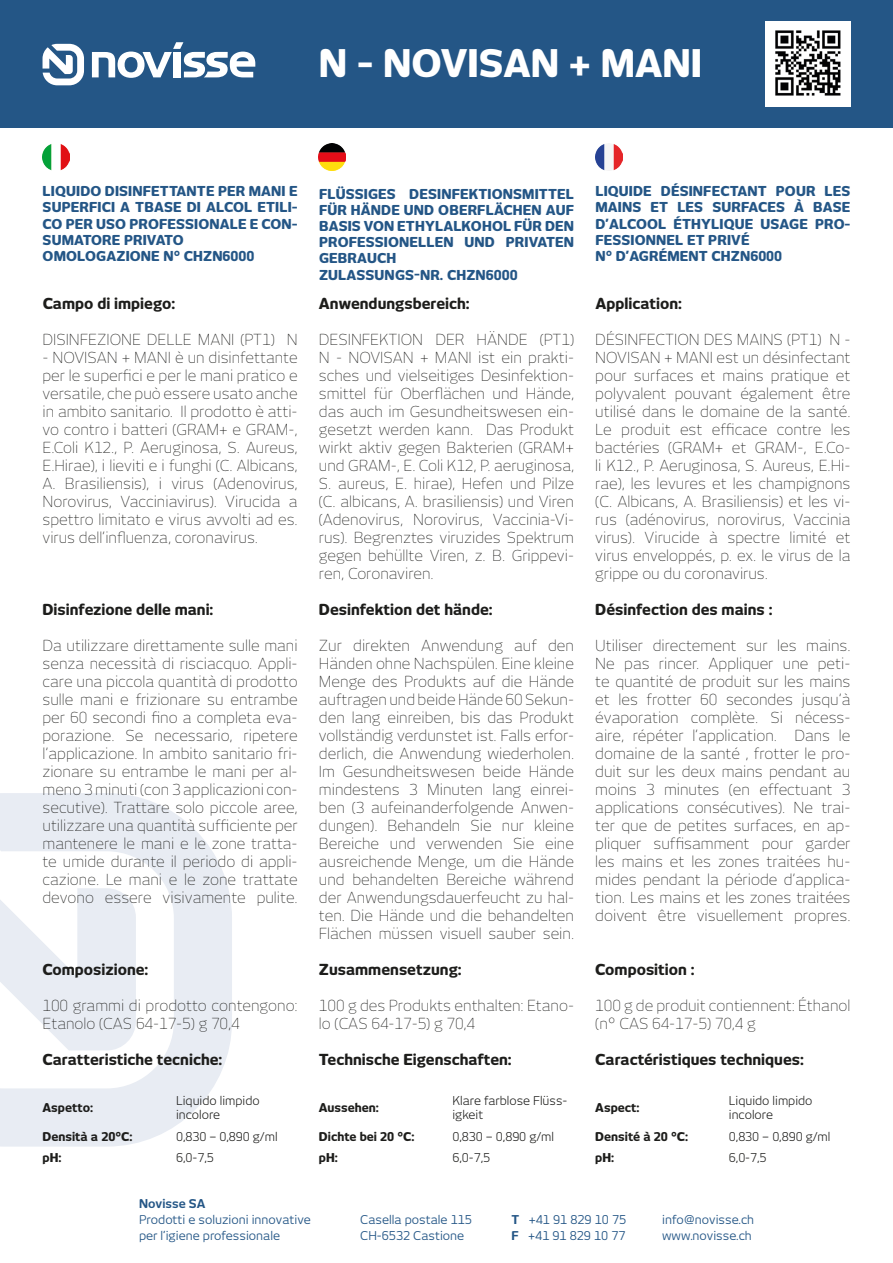
<style>
.page{position:relative;width:893px;height:1263px;background:#fff}
.page>*{position:absolute;margin:0;border:0;box-sizing:border-box;transform-origin:0 0}
.t1{font:800 37.5px "New June";color:#fff}
.t2{font:15px/18px "New June Fine";color:#1d1d1b;text-align:justify}
.t3{font:800 15px "New June";color:#1d1d1b}
.t4{font:800 13.5px/16.2px "New June";letter-spacing:.01em;color:#245686;text-align:justify}
.t5{font:12px/15.1px "New June";color:#245686}
.t6{font:12px/14.4px "New June";color:#1d1d1b}
.t7{font:800 12px "New June";color:#1d1d1b}
.t8{font:700 12px "New June";color:#245686}
.s1{font-weight:700}
</style>
<div class="page">
<div style="left:0;top:0;width:893px;height:128px;background:#245686"></div>
<img style="left:43px;top:144px;width:26px;height:26px">
<img style="left:595px;top:144px;width:27px;height:26px">
<img style="left:319px;top:143px;width:27px;height:27px">
<svg style="left:92px;top:42px;width:163px;height:36px"></svg>
<svg style="left:43px;top:44px;width:41px;height:41px"></svg>
<svg style="left:0;top:793px;width:232px;height:353px;fill:#e8ecf3"></svg>
<img style="left:765px;top:21px;width:85px;height:84px">
<p class="t1" style="left:319px;top:42px;width:385px">N - NOVISAN + MANI</p>
<p class="t4" style="left:43px;top:183px;width:256px">LIQUIDO DISINFETTANTE PER MANI E SUPERFICI A TBASE DI ALCOL ETILI-CO PER USO PROFESSIONALE E CON-SUMATORE PRIVATO</p>
<p class="t4" style="left:43px;top:248px;width:213px">OMOLOGAZIONE N° CHZN6000</p>
<p class="t3" style="left:43px;top:295px;width:134px">Campo di impiego:</p>
<p class="t2" style="left:43px;top:331px;width:257px">DISINFEZIONE DELLE MANI (PT1) N</p>
<p class="t2" style="left:43px;top:349px;width:257px">- NOVISAN + MANI è un disinfettante per le superfici e per le mani pratico e versatile, che può essere usato anche in ambito sanitario. Il prodotto è atti&shy;vo contro i batteri (GRAM+ e GRAM-, E.Coli K12., P. Aeruginosa, S. Aureus, E.Hirae), i lieviti e i funghi (C. Albicans, A. Brasiliensis), i virus (Adenovirus, Norovirus, Vacciniavirus). Virucida a spettro limitato e virus avvolti ad es. virus dell’influenza, coronavirus.</p>
<p class="t3" style="left:43px;top:601px;width:172px">Disinfezione delle mani:</p>
<p class="t2" style="left:43px;top:637px;width:257px">Da utilizzare direttamente sulle mani senza necessità di risciacquo. Appli&shy;care una piccola quantità di prodotto sulle mani e frizionare su entrambe per 60 secondi fino a completa eva&shy;porazione. Se necessario, ripetere l’applicazione. In ambito sanitario fri&shy;zionare su entrambe le mani per al&shy;meno 3 minuti (con 3 applicazioni con&shy;secutive). Trattare solo piccole aree, utilizzare una quantità sufficiente per mantenere le mani e le zone tratta&shy;te umide durante il periodo di appli&shy;cazione. Le mani e le zone trattate devono essere visivamente pulite.</p>
<p class="t3" style="left:43px;top:961px;width:107px">Composizione:</p>
<p class="t2" style="left:43px;top:997px;width:257px">100 grammi di prodotto contengono:<br>Etanolo (CAS 64-17-5) g 70,4</p>
<p class="t3" style="left:43px;top:1051px;width:181px">Caratteristiche tecniche:</p>
<p class="t7" style="left:43px;top:1100px;width:52px">Aspetto:</p>
<p class="t6" style="left:176px;top:1093px;width:85px">Liquido limpido incolore</p>
<p class="t7" style="left:43px;top:1129px;width:91px">Densità a 20°C:</p>
<p class="t6" style="left:176px;top:1129px;width:103px">0,830 – 0,890 g/ml</p>
<p class="t7" style="left:43px;top:1150px;width:20px">pH:</p>
<p class="t6" style="left:176px;top:1150px;width:39px">6,0-7,5</p>
<p class="t4" style="left:319px;top:185px;width:256px">FLÜSSIGES DESINFEKTIONSMITTEL FÜR HÄNDE UND OBERFLÄCHEN AUF BASIS VON ETHYLALKOHOL FÜR DEN PROFESSIONELLEN UND PRIVATEN GEBRAUCH</p>
<p class="t4" style="left:319px;top:266px;width:200px">ZULASSUNGS-NR. CHZN6000</p>
<p class="t3" style="left:319px;top:295px;width:152px">Anwendungsbereich:</p>
<p class="t2" style="left:319px;top:331px;width:257px">DESINFEKTION DER HÄNDE (PT1)<br>N - NOVISAN + MANI ist ein prakti&shy;sches und vielseitiges Desinfektion&shy;smittel für Oberflächen und Hände, das auch im Gesundheitswesen ein&shy;gesetzt werden kann. Das Produkt wirkt aktiv gegen Bakterien (GRAM+ und GRAM-, E. Coli K12, P. aeruginosa, S. aureus, E. hirae), Hefen und Pilze (C. albicans, A. brasiliensis) und Viren (Adenovirus, Norovirus, Vaccinia-Vi&shy;rus). Begrenztes viruzides Spektrum gegen behüllte Viren, z. B. Grippevi&shy;ren, Coronaviren.</p>
<p class="t3" style="left:319px;top:601px;width:175px">Desinfektion det hände:</p>
<p class="t2" style="left:319px;top:637px;width:257px">Zur direkten Anwendung auf den Händen ohne Nachspülen. Eine kleine Menge des Produkts auf die Hände auftragen und beide Hände 60 Sekun&shy;den lang einreiben, bis das Produkt vollständig verdunstet ist. Falls erfor&shy;derlich, die Anwendung wiederholen.<br>Im Gesundheitswesen beide Hände mindestens 3 Minuten lang einrei&shy;ben (3 aufeinanderfolgende Anwen&shy;dungen). Behandeln Sie nur kleine Bereiche und verwenden Sie eine ausreichende Menge, um die Hände und behandelten Bereiche während der Anwendungsdauerfeucht zu hal&shy;ten. Die Hände und die behandelten Flächen müssen visuell sauber sein.</p>
<p class="t3" style="left:319px;top:961px;width:144px">Zusammensetzung:</p>
<p class="t2" style="left:319px;top:997px;width:257px">100 g des Produkts enthalten: Etano&shy;lo (CAS 64-17-5) g 70,4</p>
<p class="t3" style="left:319px;top:1051px;width:194px">Technische Eigenschaften:</p>
<p class="t7" style="left:319px;top:1100px;width:61px">Aussehen:</p>
<p class="t6" style="left:452px;top:1093px;width:116px">Klare farblose Flüss&shy;igkeit</p>
<p class="t7" style="left:319px;top:1129px;width:97px">Dichte bei 20 °C:</p>
<p class="t6" style="left:452px;top:1129px;width:103px">0,830 – 0,890 g/ml</p>
<p class="t7" style="left:319px;top:1150px;width:20px">pH:</p>
<p class="t6" style="left:452px;top:1150px;width:39px">6,0-7,5</p>
<p class="t4" style="left:595px;top:183px;width:256px">LIQUIDE DÉSINFECTANT POUR LES MAINS ET LES SURFACES À BASE D’ALCOOL ÉTHYLIQUE USAGE PRO-FESSIONNEL ET PRIVÉ</p>
<p class="t4" style="left:595px;top:248px;width:188px">N° D’AGRÉMENT CHZN6000</p>
<p class="t3" style="left:595px;top:295px;width:88px">Application:</p>
<p class="t2" style="left:595px;top:331px;width:257px">DÉSINFECTION DES MAINS (PT1) N - NOVISAN + MANI est un désinfectant pour surfaces et mains pratique et polyvalent pouvant également être utilisé dans le domaine de la santé.<br>Le produit est efficace contre les bactéries (GRAM+ et GRAM-, E.Co&shy;li K12., P. Aeruginosa, S. Aureus, E.Hi&shy;rae), les levures et les champignons (C. Albicans, A. Brasiliensis) et les vi&shy;rus (adénovirus, norovirus, Vaccinia virus). Virucide à spectre limité et virus enveloppés, p. ex. le virus de la grippe ou du coronavirus.</p>
<p class="t3" style="left:595px;top:601px;width:179px">Désinfection des mains :</p>
<p class="t2" style="left:595px;top:637px;width:257px">Utiliser directement sur les mains.<br>Ne pas rincer. Appliquer une peti&shy;te quantité de produit sur les mains et les frotter 60 secondes jusqu’à évaporation complète. Si nécess&shy;aire, répéter l’application. Dans le domaine de la santé , frotter le pro&shy;duit sur les deux mains pendant au moins 3 minutes (en effectuant 3 applications consécutives). Ne trai&shy;ter que de petites surfaces, en ap&shy;pliquer suffisamment pour garder les mains et les zones traitées hu&shy;mides pendant la période d’applica&shy;tion. Les mains et les zones traitées doivent être visuellement propres.</p>
<p class="t3" style="left:595px;top:961px;width:101px">Composition :</p>
<p class="t2" style="left:595px;top:997px;width:257px">100 g de produit contiennent: Éthanol (n° CAS 64-17-5) 70,4 g</p>
<p class="t3" style="left:595px;top:1051px;width:210px">Caractéristiques techniques:</p>
<p class="t7" style="left:595px;top:1100px;width:46px">Aspect:</p>
<p class="t6" style="left:729px;top:1093px;width:85px">Liquido limpido incolore</p>
<p class="t7" style="left:595px;top:1129px;width:94px">Densité à 20 °C:</p>
<p class="t6" style="left:729px;top:1129px;width:103px">0,830 – 0,890 g/ml</p>
<p class="t7" style="left:595px;top:1150px;width:20px">pH:</p>
<p class="t6" style="left:729px;top:1150px;width:39px">6,0-7,5</p>
<p class="t8" style="left:139px;top:1197px;width:68px">Novisse SA</p>
<p class="t5" style="left:139px;top:1212px;width:173px">Prodotti e soluzioni innovative per l’igiene professionale</p>
<p class="t5" style="left:360px;top:1212px;width:113px">Casella postale 115<br>CH-6532 Castione</p>
<p class="t5" style="left:512px;top:1212px;width:116px"><span class="s1">T</span> +41 91 829 10 75<br><span class="s1">F</span> +41 91 829 10 77</p>
<p class="t5" style="left:662px;top:1212px;width:93px">info@novisse.ch www.novisse.ch</p>
</div>
